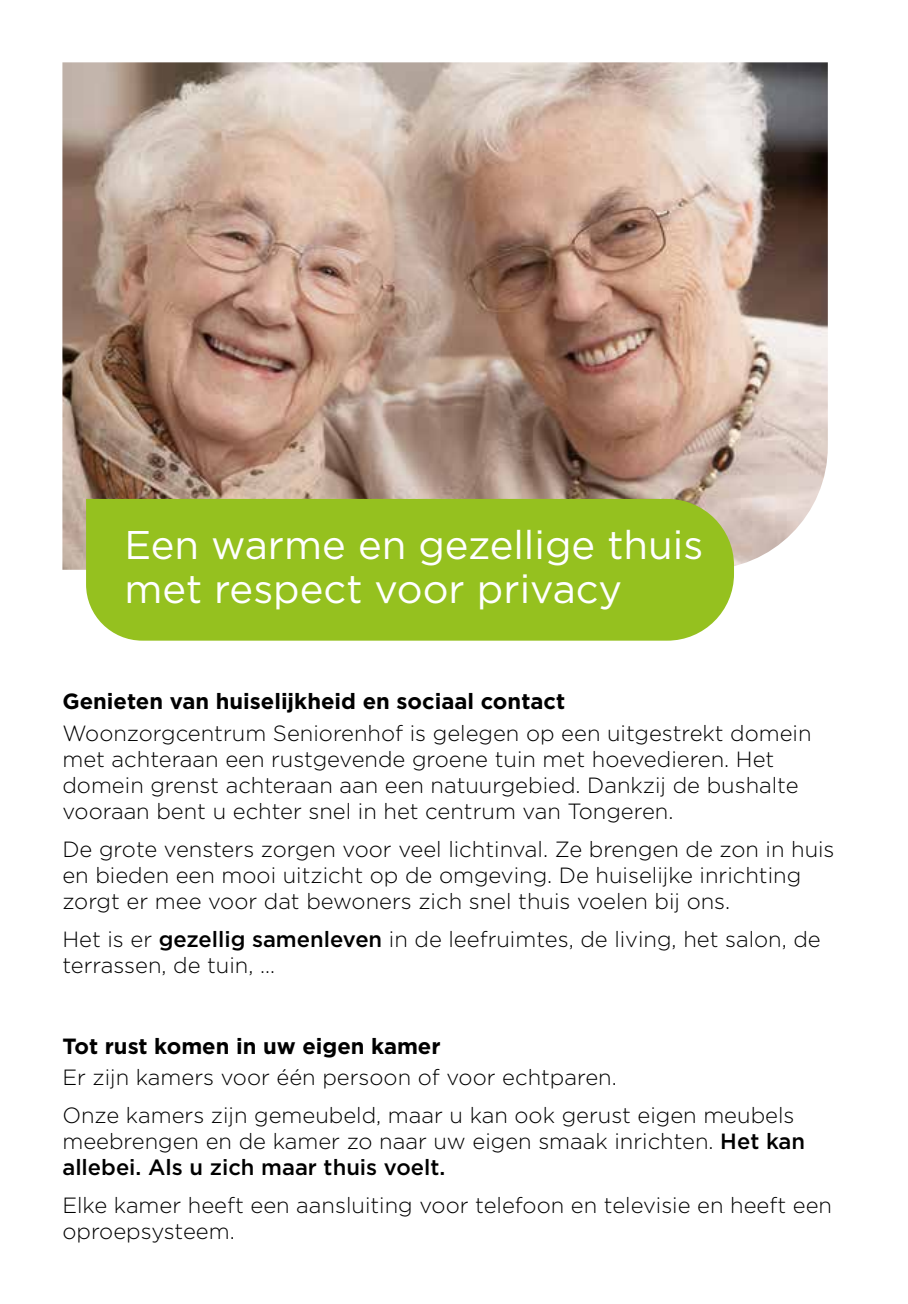
<style>
.page{position:relative;width:908px;height:1304px;background:#fff}
.page>*{position:absolute;margin:0;border:0;box-sizing:border-box;transform-origin:0 0}
.t1{font:40px/44px "Gotham";color:#fff}
.t2{font:300 22px/26px "Gotham";color:#000}
.t3{font:700 22px "Gotham";color:#000}
.s1{font-weight:500}
</style>
<div class="page">
<img style="left:62px;top:62px;width:765px;height:508px">
<div style="left:86px;top:499px;width:647px;height:142px;background:#95c11f"></div>
<h1 class="t1" style="left:124px;top:522px;width:580px">Een warme en gezellige thuis met respect voor privacy</h1>
<p class="t3" style="left:62px;top:687px;width:504px">Genieten van huiselijkheid en sociaal contact</p>
<p class="t2" style="left:62px;top:720px;width:750px">Woonzorgcentrum Seniorenhof is gelegen op een uitgestrekt domein met achteraan een rustgevende groene tuin met hoevedieren. Het domein grenst achteraan aan een natuurgebied. Dankzij de bushalte vooraan bent u echter snel in het centrum van Tongeren.</p>
<p class="t2" style="left:62px;top:835px;width:773px">De grote vensters zorgen voor veel lichtinval. Ze brengen de zon in huis en bieden een mooi uitzicht op de omgeving. De huiselijke inrichting zorgt er mee voor dat bewoners zich snel thuis voelen bij ons.</p>
<p class="t2" style="left:62px;top:925px;width:759px">Het is er <span class="s1">gezellig samenleven</span> in de leefruimtes, de living, het salon, de terrassen, de tuin, …</p>
<p class="t3" style="left:62px;top:1031px;width:379px">Tot rust komen in uw eigen kamer</p>
<p class="t2" style="left:62px;top:1058px;width:733px;line-height:37.8px">Er zijn kamers voor één persoon of voor echtparen.<br>Onze kamers zijn gemeubeld, maar u kan ook gerust eigen meubels</p>
<p class="t2" style="left:62px;top:1128px;width:744px">meebrengen en de kamer zo naar uw eigen smaak inrichten. <span class="s1">Het kan allebei. Als u zich maar thuis voelt.</span></p>
<p class="t2" style="left:62px;top:1192px;width:770px">Elke kamer heeft een aansluiting voor telefoon en televisie en heeft een oproepsysteem.</p>
</div>
